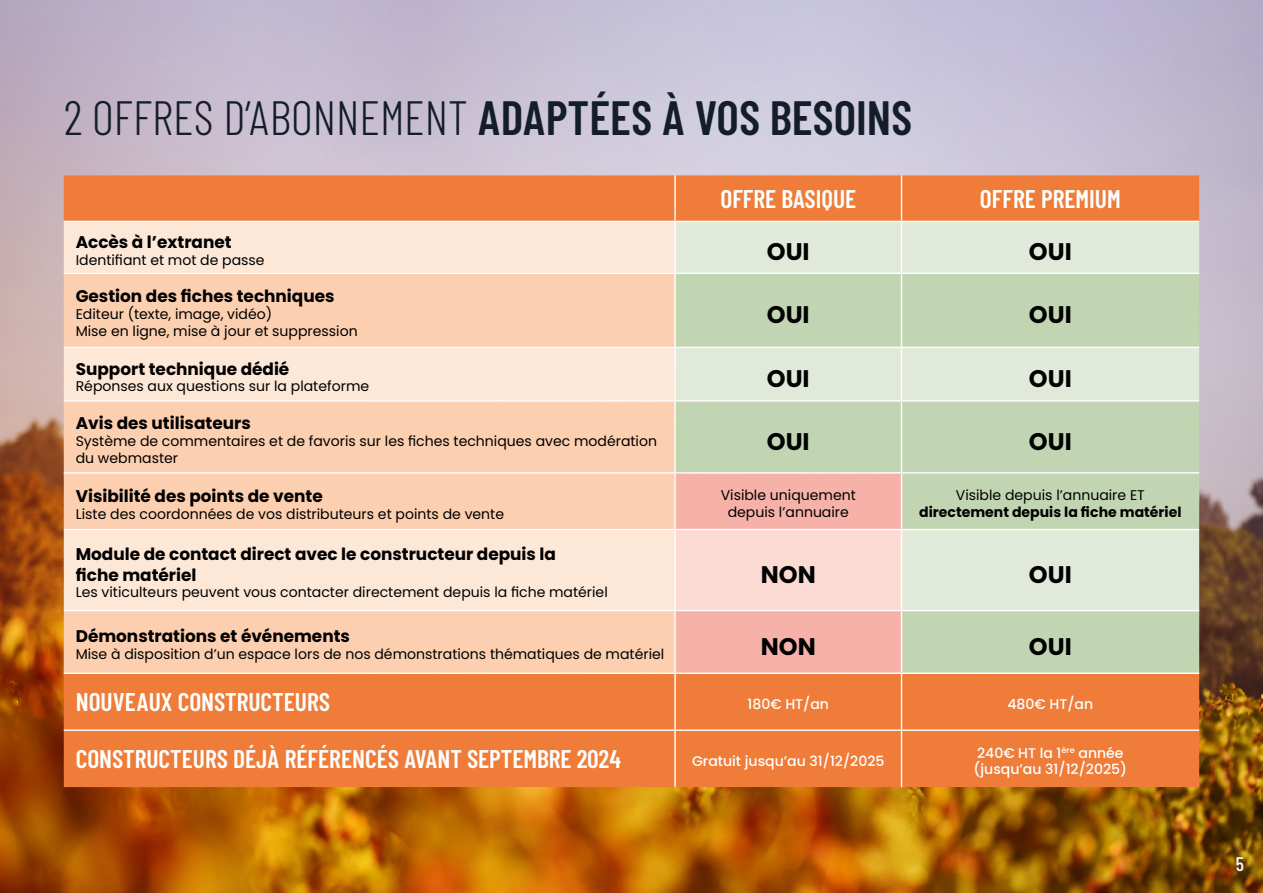
<style>
.page{position:relative;width:1263px;height:893px;background:#fff}
.page>*{position:absolute;margin:0;border:0;box-sizing:border-box;transform-origin:0 0}
.t1{font:300 48px "Barlow Condensed";color:#141e29}
.t2{font:600 25.5px "Barlow Condensed";color:#fff}
.t3{font:700 24px "Poppins";color:#000}
.t4{font:500 19.5px "Barlow Condensed";color:#fff}
.t5{font:700 16.8px/20.2px "Poppins";color:#000}
.t6{font:14.1px/16.8px "Poppins";color:#000}
.t7{font:500 14.1px/16.8px "Poppins";color:#fff}
.t8{font:700 14.1px "Poppins";color:#000}
.s1{font-weight:600}
</style>
<div class="page">
<img style="left:0;top:0;width:1263px;height:893px">
<div style="left:64px;top:175px;width:1135px;height:612px;background:#ef7c38"></div>
<div style="left:64px;top:222px;width:610px;height:51px;background:#fde7d7"></div>
<div style="left:676px;top:222px;width:523px;height:51px;background:#e1eada"></div>
<svg style="left:64px;top:274px;width:610px;height:398px;background:#fbd7bc"></svg>
<svg style="left:676px;top:274px;width:523px;height:398px;background:#cbdbbf"></svg>
<div style="left:676px;top:474px;width:225px;height:198px;background:#f6b1a9"></div>
<div style="left:675px;top:530px;width:226px;height:81px;background:#fbdad4"></div>
<hr style="left:674px;top:175px;width:2px;height:46px;background:#fff">
<hr style="left:901px;top:175px;width:1px;height:46px;background:#fff">
<hr style="left:64px;top:221px;width:611px;height:1px;background:#fff">
<hr style="left:675px;top:221px;width:226px;height:1px;background:#fff">
<hr style="left:674px;top:222px;width:2px;height:51px;background:#fff">
<hr style="left:901px;top:221px;width:298px;height:1px;background:#fff">
<hr style="left:901px;top:222px;width:1px;height:51px;background:#fff">
<hr style="left:64px;top:273px;width:611px;height:1px;background:#fff">
<hr style="left:675px;top:273px;width:226px;height:1px;background:#fff">
<hr style="left:674px;top:274px;width:2px;height:73px;background:#fff">
<hr style="left:901px;top:273px;width:298px;height:1px;background:#fff">
<hr style="left:901px;top:274px;width:1px;height:73px;background:#fff">
<hr style="left:64px;top:347px;width:611px;height:1px;background:#fff">
<hr style="left:675px;top:347px;width:226px;height:1px;background:#fff">
<hr style="left:674px;top:348px;width:2px;height:52px;background:#fff">
<hr style="left:901px;top:347px;width:298px;height:1px;background:#fff">
<hr style="left:901px;top:348px;width:1px;height:52px;background:#fff">
<hr style="left:64px;top:400px;width:611px;height:2px;background:#fff">
<hr style="left:675px;top:400px;width:226px;height:2px;background:#fff">
<hr style="left:674px;top:402px;width:2px;height:70px;background:#fff">
<hr style="left:901px;top:400px;width:298px;height:2px;background:#fff">
<hr style="left:901px;top:402px;width:1px;height:70px;background:#fff">
<hr style="left:64px;top:472px;width:611px;height:2px;background:#fff">
<hr style="left:675px;top:472px;width:226px;height:2px;background:#fff">
<hr style="left:674px;top:474px;width:2px;height:55px;background:#fff">
<hr style="left:901px;top:472px;width:298px;height:2px;background:#fff">
<hr style="left:901px;top:474px;width:1px;height:55px;background:#fff">
<hr style="left:64px;top:529px;width:611px;height:1px;background:#fff">
<hr style="left:675px;top:529px;width:226px;height:1px;background:#fff">
<hr style="left:674px;top:530px;width:2px;height:80px;background:#fff">
<hr style="left:901px;top:529px;width:298px;height:1px;background:#fff">
<hr style="left:901px;top:530px;width:1px;height:80px;background:#fff">
<hr style="left:64px;top:610px;width:611px;height:1px;background:#fff">
<hr style="left:675px;top:610px;width:226px;height:1px;background:#fff">
<hr style="left:674px;top:611px;width:2px;height:61px;background:#fff">
<hr style="left:901px;top:610px;width:298px;height:1px;background:#fff">
<hr style="left:901px;top:611px;width:1px;height:61px;background:#fff">
<hr style="left:64px;top:672px;width:611px;height:2px;background:#fff">
<hr style="left:675px;top:672px;width:226px;height:2px;background:#fff">
<hr style="left:674px;top:674px;width:2px;height:55px;background:#fff">
<hr style="left:901px;top:672px;width:298px;height:2px;background:#fff">
<hr style="left:901px;top:674px;width:1px;height:55px;background:#fff">
<hr style="left:64px;top:729px;width:611px;height:2px;background:#fff">
<hr style="left:675px;top:729px;width:226px;height:2px;background:#fff">
<hr style="left:674px;top:731px;width:2px;height:56px;background:#fff">
<hr style="left:901px;top:729px;width:298px;height:2px;background:#fff">
<hr style="left:901px;top:731px;width:1px;height:56px;background:#fff">
<h1 class="t1" style="left:64px;top:88px;width:850px">2 OFFRES D’ABONNEMENT <span class="s1">ADAPTÉES À VOS BESOINS</span></h1>
<p class="t5" style="left:76px;top:232px;width:157px">Accès à l’extranet</p>
<p class="t6" style="left:76px;top:251px;width:190px">Identifiant et mot de passe</p>
<h2 class="t2" style="left:720px;top:183px;width:137px">OFFRE BASIQUE</h2>
<h2 class="t2" style="left:980px;top:183px;width:142px">OFFRE PREMIUM</h2>
<h3 class="t3" style="left:767px;top:238px;width:44px">OUI</h3>
<h3 class="t3" style="left:1029px;top:238px;width:44px">OUI</h3>
<p class="t5" style="left:76px;top:286px;width:260px">Gestion des fiches techniques</p>
<p class="t6" style="left:76px;top:306px;width:283px">Editeur (texte, image, vidéo)<br>Mise en ligne, mise à jour et suppression</p>
<h3 class="t3" style="left:767px;top:301px;width:44px">OUI</h3>
<h3 class="t3" style="left:1029px;top:301px;width:44px">OUI</h3>
<p class="t5" style="left:76px;top:359px;width:215px">Support technique dédié</p>
<p class="t6" style="left:76px;top:378px;width:295px">Réponses aux questions sur la plateforme</p>
<h3 class="t3" style="left:767px;top:364px;width:44px">OUI</h3>
<h3 class="t3" style="left:1029px;top:364px;width:44px">OUI</h3>
<p class="t5" style="left:76px;top:413px;width:176px">Avis des utilisateurs</p>
<p class="t6" style="left:76px;top:432px;width:583px">Système de commentaires et de favoris sur les fiches techniques avec modération du webmaster</p>
<h3 class="t3" style="left:767px;top:427px;width:44px">OUI</h3>
<h3 class="t3" style="left:1029px;top:427px;width:44px">OUI</h3>
<p class="t5" style="left:76px;top:486px;width:249px">Visibilité des points de vente</p>
<p class="t6" style="left:76px;top:505px;width:430px">Liste des coordonnées de vos distributeurs et points de vente</p>
<p class="t6" style="left:721px;top:487px;width:137px;text-align:center">Visible uniquement depuis l’annuaire</p>
<p class="t6" style="left:956px;top:487px;width:190px">Visible depuis l’annuaire ET</p>
<p class="t8" style="left:919px;top:504px;width:264px">directement depuis la fiche matériel</p>
<p class="t5" style="left:76px;top:544px;width:482px">Module de contact direct avec le constructeur depuis la fiche matériel</p>
<p class="t6" style="left:76px;top:584px;width:534px">Les viticulteurs peuvent vous contacter directement depuis la fiche matériel</p>
<p class="t5" style="left:76px;top:626px;width:276px">Démonstrations et événements</p>
<p class="t6" style="left:76px;top:646px;width:590px">Mise à disposition d’un espace lors de nos démonstrations thématiques de matériel</p>
<h3 class="t3" style="left:761px;top:560px;width:56px">NON</h3>
<h3 class="t3" style="left:1029px;top:560px;width:44px">OUI</h3>
<h3 class="t3" style="left:761px;top:632px;width:56px">NON</h3>
<h3 class="t3" style="left:1029px;top:632px;width:44px">OUI</h3>
<h2 class="t2" style="left:76px;top:686px;width:256px">NOUVEAUX CONSTRUCTEURS</h2>
<p class="t7" style="left:747px;top:696px;width:83px">180€ HT/an</p>
<p class="t7" style="left:1007px;top:696px;width:87px">480€ HT/an</p>
<h2 class="t2" style="left:76px;top:743px;width:547px">CONSTRUCTEURS DÉJÀ RÉFÉRENCÉS AVANT SEPTEMBRE 2024</h2>
<p class="t7" style="left:692px;top:753px;width:194px">Gratuit jusqu’au 31/12/2025</p>
<p class="t7" style="left:974px;top:744px;width:155px">240€ HT la 1<sup>ère</sup> année (jusqu’au 31/12/2025)</p>
<h3 class="t4" style="left:1236px;top:851px;width:10px">5</h3>
</div>
